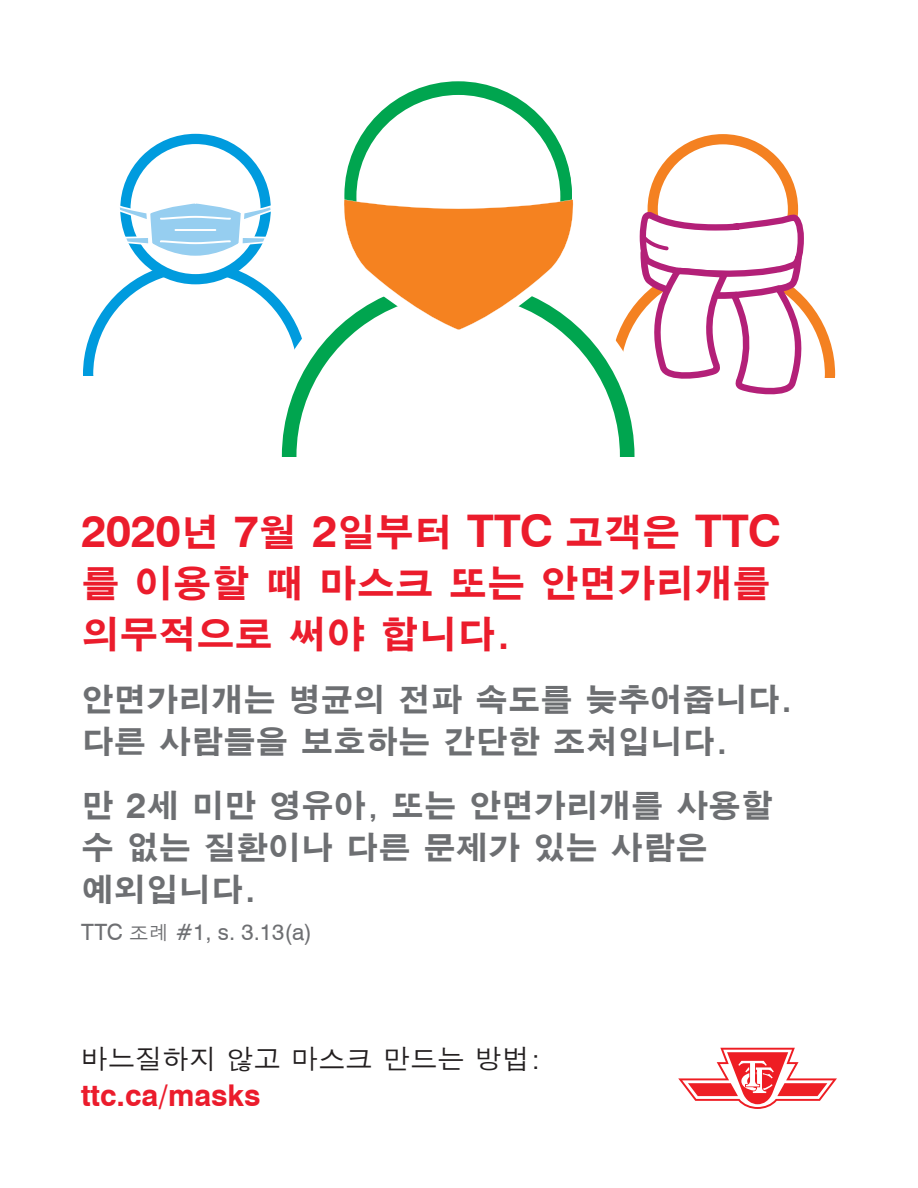
<style>
.page{position:relative;width:918px;height:1188px;background:#fff}
.page>*{position:absolute;margin:0;border:0;box-sizing:border-box;transform-origin:0 0}
.t1{font:700 45px "Swiss 721 BT";letter-spacing:-.015em;color:#eb1c2c}
.t2{font:700 39px/51px "SM Gothic Std";letter-spacing:-.015em;color:#eb1c2c}
.Body{font:700 33px/42px "SM Gothic Std";letter-spacing:-.02em;color:#6d6f72}
.t3{font:700 30px "Swiss 721 BT";color:#eb1c2c}
.t4{font:500 27px "SM Gothic Std";color:#231f20}
.Body-2{font:22.5px "Swiss 721 BT";color:#6e6f72}
.s1{font-family:"SM Gothic Std";font-size:39px}
.s2{font-family:"Swiss 721 BT";font-size:36px;color:#6e6f72}
.s3{font-family:"SM Gothic Std";font-weight:500;font-size:19.5px}
</style>
<div class="page">
<svg style="left:678px;top:1048px;width:159px;height:61px"></svg>
<svg style="left:807px;top:300px;width:28px;height:78px"></svg>
<svg style="left:648px;top:134px;width:159px;height:261px"></svg>
<svg style="left:83px;top:293px;width:35px;height:83px"></svg>
<svg style="left:118px;top:134px;width:150px;height:174px"></svg>
<svg style="left:268px;top:189px;width:380px;height:268px"></svg>
<svg style="left:282px;top:81px;width:353px;height:376px"></svg>
<svg style="left:345px;top:83px;width:227px;height:116px"></svg>
<svg style="left:343px;top:199px;width:232px;height:131px"></svg>
<p class="t1" style="left:81px;top:503px;width:702px">2020<span class="s1">년</span> 7<span class="s1">월</span> 2<span class="s1">일부터</span> TTC <span class="s1">고객은</span> TTC</p>
<p class="t2" style="left:81px;top:561px;width:692px">를 이용할 때 마스크 또는 안면가리개를 의무적으로 써야 합니다.</p>
<p class="Body" style="left:81px;top:682px;width:713px">안면가리개는 병균의 전파 속도를 늦추어줍니다. 다른 사람들을 보호하는 간단한 조처입니다.</p>
<p class="Body" style="left:81px;top:787px;width:694px">만 <span class="s2">2</span>세 미만 영유아, 또는 안면가리개를 사용할 수 없는 질환이나 다른 문제가 있는 사람은 예외입니다.</p>
<p class="Body-2" style="left:81px;top:918px;width:232px">TTC <span class="s3">조례</span> #1, s. 3.13(a)</p>
<p class="t4" style="left:81px;top:1045px;width:463px">바느질하지 않고 마스크 만드는 방법:</p>
<p class="t3" style="left:81px;top:1078px;width:181px">ttc.ca/masks</p>
</div>
